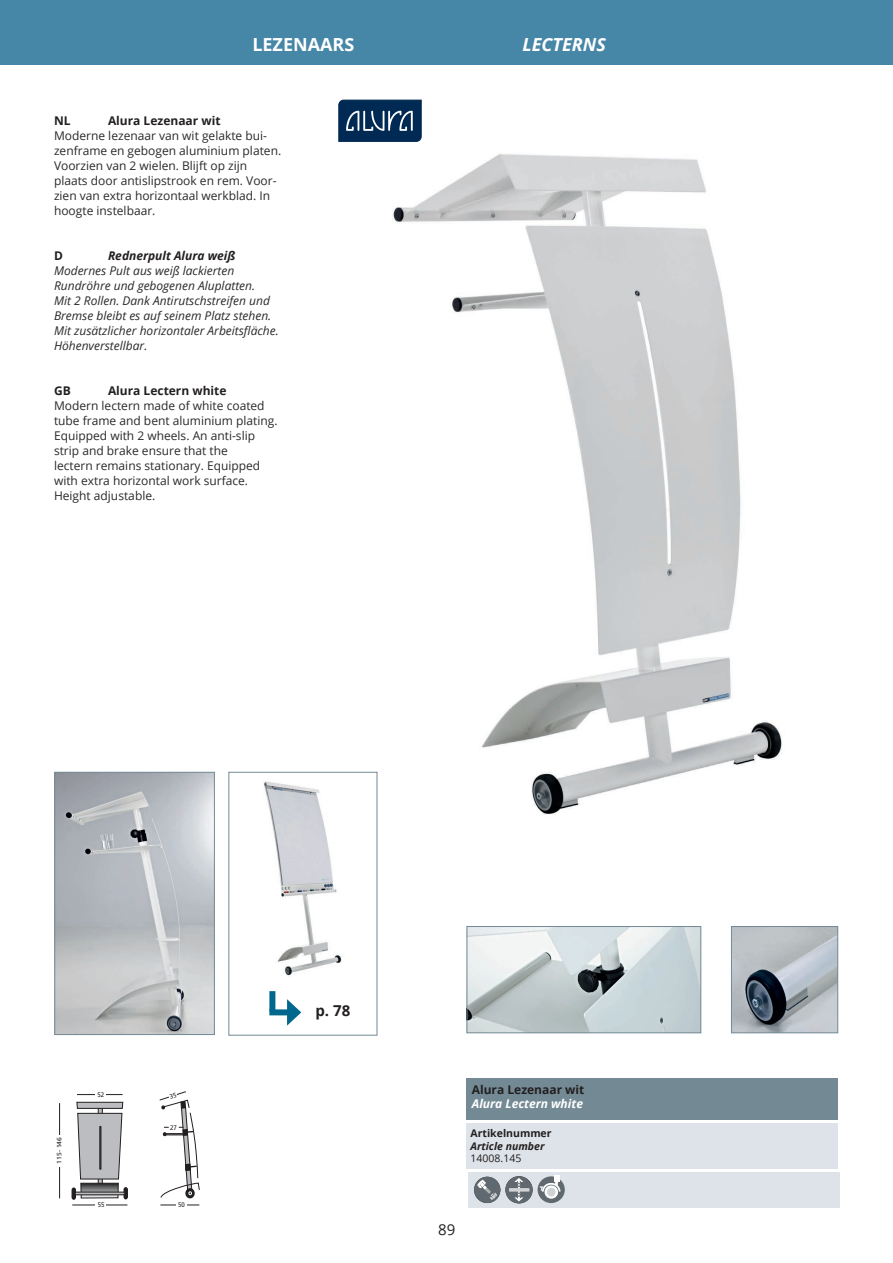
<style>
.page{position:relative;width:893px;height:1263px;background:#fff}
.page>*{position:absolute;margin:0;border:0;box-sizing:border-box;transform-origin:0 0}
.t1{font:700 18px "Open Sans";color:#fff}
.t2{font:italic 700 18px "Open Sans";color:#fff}
.Pagina_Kop_recht_NL{font:700 15px "Open Sans";color:#231f20}
.t3{font:15px "Open Sans";color:#231f20}
.Body_recht{font:12px/15px "Open Sans";color:#2b292a}
.Body_italic{font:italic 12px/15px "Open Sans";color:#2b292a}
.t4{font:700 12px "Open Sans";color:#231f20}
.t5{font:italic 700 12px "Open Sans";color:#231f20}
.t6{font:italic 700 12px "Open Sans";color:#fff}
.t7{font:700 10.5px "Open Sans";color:#231f20}
.t8{font:italic 700 10.5px "Open Sans";color:#231f20}
.t9{font:10.5px "Open Sans";color:#231f20}
.t10{font:6.75px "Frutiger";color:#231f20;scale:.9 1}
.t11{font:6.3px "Frutiger";color:#231f20;scale:1.06 1}
</style>
<div class="page">
<div style="left:0;top:0;width:893px;height:64px;background:#4686a7"></div>
<img style="left:347px;top:154px;width:435px;height:711px">
<svg style="left:98px;top:1179px;width:5px;height:4px"></svg>
<svg style="left:83px;top:1185px;width:33px;height:11px"></svg>
<div style="left:81px;top:1183px;width:37px;height:15px;border:1px solid #231f20"></div>
<hr style="left:72px;top:1205px;width:55px;height:1px;background:#231f20">
<div style="left:95px;top:1201px;width:11px;height:8px;background:#fff"></div>
<hr style="left:77px;top:1094px;width:46px;height:1px;background:#231f20">
<div style="left:95px;top:1091px;width:11px;height:8px;background:#fff"></div>
<hr style="left:160px;top:1205px;width:39px;height:1px;background:#231f20">
<div style="left:176px;top:1201px;width:11px;height:8px;background:#fff"></div>
<svg style="left:76px;top:1102px;width:47px;height:77px;background:#b6b6b9"></svg>
<div style="left:100px;top:1126px;width:1px;height:43px;background:#808285;border:1px solid #231f20"></div>
<div style="left:72px;top:1187px;width:4px;height:13px;border:1px solid #231f20;border-radius:2px"></div>
<div style="left:123px;top:1187px;width:5px;height:12px;border:1px solid #231f20;border-radius:2px"></div>
<hr style="left:59px;top:1103px;width:1px;height:95px;background:#231f20">
<div style="left:57px;top:1135px;width:9px;height:32px;background:#fff"></div>
<div style="left:75px;top:1192px;width:50px;height:3px;border:1px solid #231f20"></div>
<div style="left:467px;top:1123px;width:371px;height:45px;background:#dde3e8"></div>
<div style="left:467px;top:1078px;width:371px;height:42px;background:#738a95"></div>
<svg style="left:338px;top:99px;width:84px;height:43px;background:#22456b"></svg>
<img style="left:469px;top:928px;width:230px;height:103px">
<div style="left:467px;top:926px;width:234px;height:107px;border:1px solid #738a95"></div>
<img style="left:733px;top:928px;width:103px;height:103px">
<div style="left:731px;top:926px;width:107px;height:107px;border:1px solid #738a95"></div>
<img style="left:57px;top:774px;width:156px;height:259px">
<div style="left:55px;top:772px;width:160px;height:263px;border:1px solid #738a95"></div>
<img style="left:263px;top:778px;width:96px;height:198px">
<div style="left:468px;top:1172px;width:371px;height:35px;background:#dde3e8"></div>
<div style="left:474px;top:1177px;width:26px;height:26px;background:#5f696f;border-radius:50%"></div>
<svg style="left:477px;top:1180px;width:20px;height:20px"></svg>
<div style="left:505px;top:1176px;width:28px;height:27px;background:#5f696f;border-radius:50%"></div>
<hr style="left:509px;top:1188px;width:20px;height:3px;background:#d1d2d4">
<svg style="left:514px;top:1178px;width:9px;height:23px"></svg>
<svg style="left:538px;top:1176px;width:27px;height:27px"></svg>
<svg style="left:544px;top:1185px;width:14px;height:14px"></svg>
<div style="left:547px;top:1188px;width:8px;height:8px;background:#d1d2d4;border-radius:50%"></div>
<svg style="left:540px;top:1176px;width:20px;height:15px"></svg>
<div style="left:269px;top:991px;width:6px;height:20px;background:#00678d"></div>
<div style="left:269px;top:1009px;width:23px;height:6px;background:#00678d"></div>
<svg style="left:287px;top:999px;width:14px;height:26px"></svg>
<svg style="left:159px;top:1091px;width:41px;height:107px"></svg>
<p class="t1" style="left:252px;top:31px;width:104px">LEZENAARS</p>
<p class="t2" style="left:522px;top:31px;width:85px">LECTERNS</p>
<p class="t4" style="left:54px;top:112px;width:18px">NL</p>
<p class="t4" style="left:108px;top:112px;width:114px">Alura Lezenaar wit</p>
<p class="Body_recht" style="left:54px;top:128px;width:229px">Moderne lezenaar van wit gelakte bui&shy;zenframe en gebogen aluminium platen.<br>Voorzien van 2 wielen. Blijft op zijn plaats door antislipstrook en rem. Voor&shy;zien van extra horizontaal werkblad. In hoogte instelbaar.</p>
<p class="t4" style="left:54px;top:247px;width:10px">D</p>
<p class="t5" style="left:108px;top:247px;width:129px">Rednerpult Alura weiß</p>
<p class="Body_italic" style="left:54px;top:263px;width:226px">Modernes Pult aus weiß lackierten Rundröhre und gebogenen Aluplatten.<br>Mit 2 Rollen. Dank Antirutschstreifen und Bremse bleibt es auf seinem Platz stehen.<br>Mit zusätzlicher horizontaler Arbeitsfläche.<br>Höhenverstellbar.</p>
<p class="t4" style="left:54px;top:382px;width:18px">GB</p>
<p class="t4" style="left:108px;top:382px;width:120px">Alura Lectern white</p>
<p class="Body_recht" style="left:54px;top:398px;width:225px">Modern lectern made of white coated tube frame and bent aluminium plating.<br>Equipped with 2 wheels. An anti-slip strip and brake ensure that the</p>
<p class="Body_recht" style="left:54px;top:458px;width:208px">lectern remains stationary. Equipped with extra horizontal work surface.<br>Height adjustable.</p>
<p class="t11" style="left:56px;top:1163px;width:27px;rotate:-90deg">115- 146</p>
<p class="t10" style="left:97px;top:1091px;width:9px">52</p>
<p class="t10" style="left:98px;top:1201px;width:9px">55</p>
<p class="t10" style="left:170px;top:1123px;width:9px">27</p>
<p class="t10" style="left:178px;top:1201px;width:9px">50</p>
<p class="Pagina_Kop_recht_NL" style="left:315px;top:1000px;width:36px">p. 78</p>
<p class="t4" style="left:472px;top:1081px;width:114px">Alura Lezenaar wit</p>
<p class="t6" style="left:472px;top:1095px;width:113px">Alura Lectern white</p>
<p class="t7" style="left:471px;top:1126px;width:83px">Artikelnummer</p>
<p class="t8" style="left:471px;top:1138px;width:75px">Article number</p>
<p class="t9" style="left:471px;top:1151px;width:52px">14008.145</p>
<p class="t3" style="left:438px;top:1219px;width:19px">89</p>
</div>
